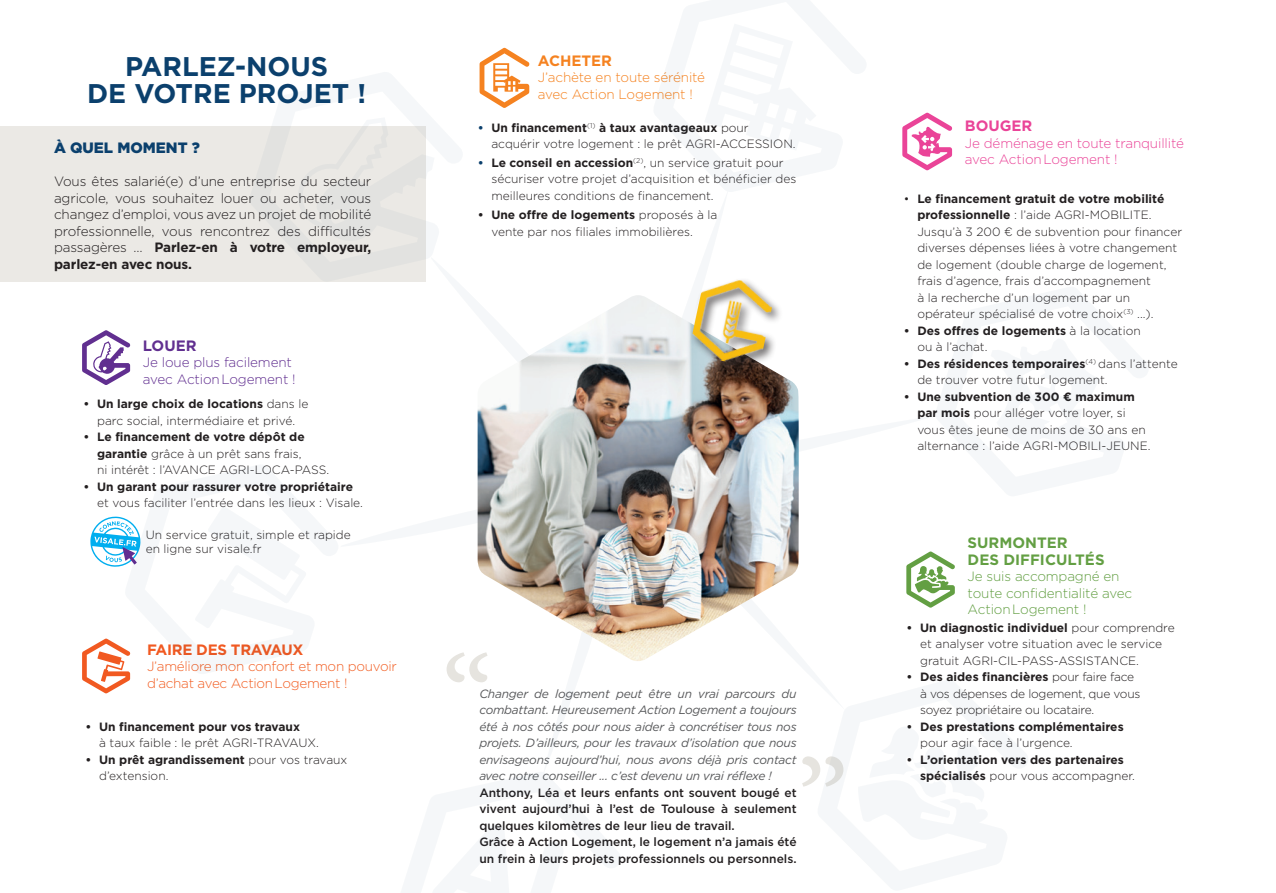
<style>
.page{position:relative;width:1276px;height:893px;background:#fff}
.page>*{position:absolute;margin:0;border:0;box-sizing:border-box;transform-origin:0 0}
.TITRE{font:700 27px "Gotham";color:#0b406d}
.TITRE-2{font:700 15px "Gotham";color:#639f43}
.TITRE-3{font:700 15px "Gotham";letter-spacing:-.02em;color:#f15921}
.INTER{font:900 15px "Gotham";color:#0b406d}
.TITRE-4{font:700 15px "Gotham";color:#f58220}
.TITRE-5{font:700 15px "Gotham";color:#ea4498}
.TITRE-6{font:700 15px "Gotham";color:#612f90}
.TITRE-7{font:300 13.5px/16.5px "Gotham";letter-spacing:-.01em;color:#231f20;text-align:justify}
.TITRE-8{font:300 13.5px/16.5px "Gotham";letter-spacing:-.02em;color:#f25d21}
.TITRE-9{font:300 13.5px/16.5px "Gotham";letter-spacing:-.01em;color:#639f43}
.TITRE-10{font:300 13.5px/16.5px "Gotham";letter-spacing:-.01em;color:#ea4498}
.TITRE-11{font:300 13.5px "Gotham";letter-spacing:-.01em;color:#f58220}
.TITRE-12{font:300 13.5px "Gotham";letter-spacing:-.01em;color:#612f90}
.TEXTE{font:300 12px/16.5px "Gotham";color:#231f20}
.TEXTE-2{font:italic 12px/16.5px "Gotham";letter-spacing:-.02em;color:#57585a;text-align:justify}
.TEXTE-3{font:500 12px/16.5px "Gotham";color:#231f20;text-align:justify}
.t1{font:700 12px/16.5px "Gotham";color:#231f20}
.TEXTE-4{font:300 12px/16.5px "Gotham";letter-spacing:-.02em;color:#231f20}
.s1{font-weight:700}
.s2{font-weight:300}
.s3{font-weight:700;color:#0b406d}
</style>
<div class="page">
<div style="left:0;top:126px;width:425px;height:156px;background:#e6e4df"></div>
<svg style="left:479px;top:48px;width:50px;height:60px"></svg>
<svg style="left:902px;top:113px;width:50px;height:57px"></svg>
<svg style="left:935px;top:553px;width:20px;height:53px"></svg>
<svg style="left:82px;top:330px;width:48px;height:55px"></svg>
<svg style="left:802px;top:756px;width:42px;height:31px"></svg>
<svg style="left:82px;top:516px;width:59px;height:177px"></svg>
<img style="left:477px;top:295px;width:322px;height:366px">
<div style="left:689px;top:277px;width:94px;height:96px;background:#231f20;opacity:.7"></div>
<img style="left:688px;top:277px;width:88px;height:92px">
<p class="TITRE" style="left:125px;top:48px;width:205px">PARLEZ-NOUS</p>
<p class="TITRE" style="left:87px;top:75px;width:281px">DE VOTRE PROJET !</p>
<p class="INTER" style="left:54px;top:138px;width:147px">À QUEL MOMENT ?</p>
<p class="TITRE-7" style="left:54px;top:173px;width:319px">Vous êtes salarié(e) d’une entreprise du secteur agricole, vous souhaitez louer ou acheter, vous changez d’emploi, vous avez un projet de mobilité professionnelle, vous rencontrez des difficultés passagères … <span class="s1">Parlez-en à votre employeur, parlez-en avec nous.</span></p>
<p class="TITRE-6" style="left:143px;top:335px;width:55px">LOUER</p>
<p class="TITRE-12" style="left:143px;top:354px;width:151px">Je loue plus facilement</p>
<p class="TITRE-12" style="left:143px;top:370px;width:154px">avec Action Logement !</p>
<p class="TEXTE" style="left:84px;top:395px;width:226px;text-align:center"><span class="s1">• Un large choix de locations</span> dans le parc social, intermédiaire et privé.</p>
<p class="t1" style="left:84px;top:428px;width:223px;text-align:right">• Le financement de votre dépôt de garantie <span class="s2">grâce à un prêt sans frais,</span></p>
<p class="TEXTE" style="left:97px;top:461px;width:234px">ni intérêt : l’AVANCE AGRI-LOCA-PASS.</p>
<p class="TEXTE" style="left:97px;top:478px;width:267px;text-indent:-14px"><span class="s1">• Un garant pour rassurer votre propriétaire </span>et vous faciliter l’entrée dans les lieux : Visale.</p>
<p class="TEXTE" style="left:146px;top:528px;width:207px;line-height:13.5px">Un service gratuit, simple et rapide en ligne sur visale.fr</p>
<p class="TITRE-3" style="left:147px;top:640px;width:158px">FAIRE DES TRAVAUX</p>
<p class="TITRE-8" style="left:147px;top:658px;width:251px">J’améliore mon confort et mon pouvoir d’achat avec Action Logement !</p>
<p class="TEXTE" style="left:99px;top:718px;width:221px;text-indent:-14px"><span class="s1">• Un financement pour vos travaux<br></span>à taux faible : le prêt AGRI-TRAVAUX.</p>
<p class="TEXTE" style="left:99px;top:751px;width:250px;text-indent:-14px"><span class="s1">• Un prêt agrandissement</span> pour vos travaux d’extension.</p>
<p class="TITRE-4" style="left:538px;top:51px;width:76px">ACHETER</p>
<p class="TITRE-11" style="left:538px;top:69px;width:169px">J’achète en toute sérénité</p>
<p class="TITRE-11" style="left:538px;top:86px;width:157px">avec Action Logement !</p>
<p class="TEXTE" style="left:491px;top:119px;width:306px;text-indent:-14px"><span class="s3">•</span> <span class="s1">Un financement</span><sup>(1)</sup> <span class="s1">à taux avantageaux</span> pour acquérir votre logement : le prêt AGRI-ACCESSION.</p>
<p class="TEXTE" style="left:491px;top:154px;width:306px;text-indent:-14px"><span class="s3">•</span> <span class="s1">Le conseil en accession</span><sup>(2)</sup>, un service gratuit pour sécuriser votre projet d’acquisition et bénéficier des meilleures conditions de financement.</p>
<p class="TEXTE" style="left:491px;top:206px;width:227px;text-indent:-14px"><span class="s1">• Une offre de logements</span> proposés à la vente par nos filiales immobilières.</p>
<p class="TEXTE-2" style="left:479px;top:685px;width:319px">Changer de logement peut être un vrai parcours du combattant. Heureusement Action Logement a toujours été à nos côtés pour nous aider à concrétiser tous nos projets. D’ailleurs, pour les travaux d’isolation que nous envisageons aujourd’hui, nous avons déjà pris contact avec notre conseiller ... c’est devenu un vrai réflexe !</p>
<p class="TEXTE-3" style="left:479px;top:784px;width:319px">Anthony, Léa et leurs enfants ont souvent bougé et vivent aujourd’hui à l’est de Toulouse à seulement quelques kilomètres de leur lieu de travail.</p>
<p class="TEXTE-3" style="left:479px;top:833px;width:319px">Grâce à Action Logement, le logement n’a jamais été un frein à leurs projets professionnels ou personnels.</p>
<p class="TITRE-5" style="left:965px;top:116px;width:69px">BOUGER</p>
<p class="TITRE-10" style="left:965px;top:134px;width:221px">Je déménage en toute tranquillité avec Action Logement !</p>
<p class="TEXTE" style="left:917px;top:190px;width:266px;text-indent:-14px">• <span class="s1">Le financement gratuit de votre mobilité professionnelle</span> : l’aide AGRI-MOBILITE.<br>Jusqu’à 3 200 € de subvention pour financer diverses dépenses liées à votre changement de logement (double charge de logement, frais d’agence, frais d’accompagnement<br>à la recherche d’un logement par un opérateur spécialisé de votre choix<sup>(3)</sup> ...).</p>
<p class="TEXTE" style="left:917px;top:322px;width:225px;text-indent:-14px"><span class="s1">• Des offres de logements</span> à la location ou à l’achat.</p>
<p class="TEXTE" style="left:917px;top:355px;width:262px;text-indent:-14px"><span class="s1">• Des résidences temporaires</span><sup>(4)</sup> dans l’attente de trouver votre futur logement.</p>
<p class="TEXTE" style="left:917px;top:388px;width:235px;text-indent:-14px"><span class="s1">• Une subvention de 300 € maximum par mois</span> pour alléger votre loyer, si vous êtes jeune de moins de 30 ans en alternance : l’aide AGRI-MOBILI-JEUNE.</p>
<p class="TITRE-2" style="left:967px;top:533px;width:102px">SURMONTER</p>
<p class="TITRE-2" style="left:967px;top:550px;width:138px">DES DIFFICULTÉS</p>
<p class="TITRE-9" style="left:967px;top:568px;width:166px">Je suis accompagné en toute confidentialité avec<br>Action Logement !</p>
<p class="TEXTE" style="left:920px;top:619px;width:256px;text-indent:-14px"><span class="s1">• Un diagnostic individuel</span> pour comprendre et analyser votre situation avec le service gratuit AGRI-CIL-PASS-ASSISTANCE.</p>
<p class="TEXTE-4" style="left:920px;top:668px;width:222px;text-indent:-14px"><span class="s1">• Des aides financières</span> pour faire face à vos dépenses de logement, que vous soyez propriétaire ou locataire.</p>
<p class="t1" style="left:920px;top:718px;width:205px;text-indent:-14px">• Des prestations complémentaires <span class="s2">pour agir face à l’urgence.</span></p>
<p class="t1" style="left:920px;top:751px;width:216px;text-indent:-14px">• L’orientation vers des partenaires spécialisés <span class="s2">pour vous accompagner.</span></p>
</div>
